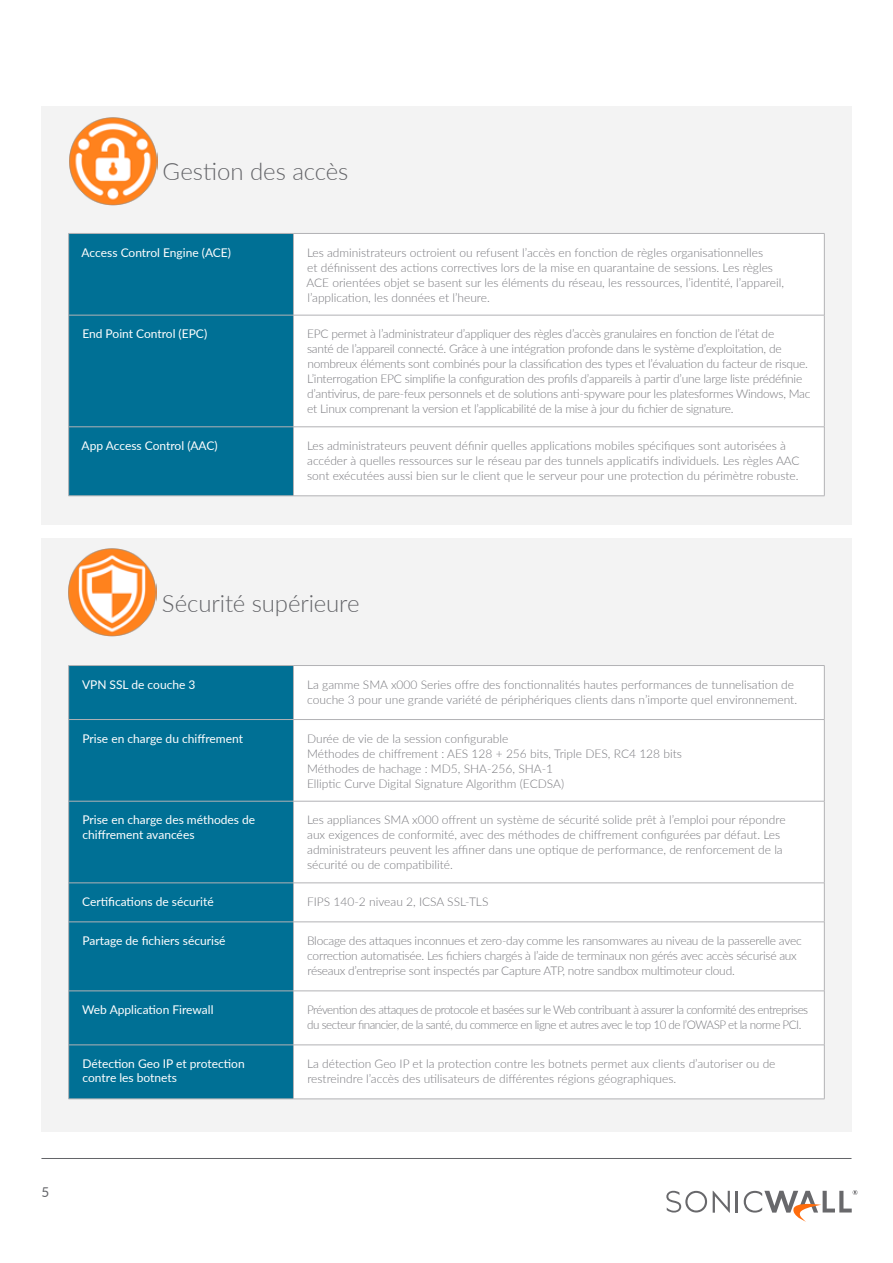
<style>
.page{position:relative;width:893px;height:1263px;background:#fff}
.page>*{position:absolute;margin:0;border:0;box-sizing:border-box;transform-origin:0 0}
.t1{font:300 24px "Lato";letter-spacing:-.005em;color:#646569}
.t2{font:13.5px "Lato";color:#646569}
.t3{font:300 12px/15px "Lato";letter-spacing:-.005em;color:#78787d}
.t4{font:12px/14.4px "Lato";color:#fff}
.t5{font:300 12px/15px "Lato";letter-spacing:-.04em;color:#78787d}
</style>
<div class="page">
<svg style="left:713px;top:1191px;width:17px;height:22px"></svg>
<hr style="left:736px;top:1191px;width:2px;height:21px;background:#68686b">
<svg style="left:666px;top:1191px;width:41px;height:21px"></svg>
<svg style="left:744px;top:1190px;width:113px;height:32px"></svg>
<hr style="left:41px;top:1158px;width:810px;height:1px;background:#646569">
<div style="left:41px;top:107px;width:810px;height:418px;background:#f3f3f3"></div>
<svg style="left:69px;top:234px;width:224px;height:262px;background:#027195"></svg>
<div style="left:294px;top:234px;width:530px;height:262px;background:#fff"></div>
<hr style="left:68px;top:234px;width:1px;height:81px;background:#b2b2b5">
<hr style="left:68px;top:233px;width:225px;height:1px;background:#b2b2b5">
<hr style="left:293px;top:234px;width:1px;height:81px;background:#b2b2b5">
<hr style="left:293px;top:233px;width:531px;height:1px;background:#b2b2b5">
<hr style="left:824px;top:234px;width:1px;height:81px;background:#b2b2b5">
<hr style="left:68px;top:315px;width:1px;height:112px;background:#b2b2b5">
<hr style="left:68px;top:427px;width:1px;height:69px;background:#b2b2b5">
<hr style="left:68px;top:315px;width:225px;height:1px;background:#b2b2b5">
<hr style="left:293px;top:315px;width:531px;height:1px;background:#b2b2b5">
<hr style="left:293px;top:315px;width:1px;height:112px;background:#b2b2b5">
<hr style="left:824px;top:315px;width:1px;height:112px;background:#b2b2b5">
<hr style="left:293px;top:427px;width:1px;height:69px;background:#b2b2b5">
<hr style="left:824px;top:427px;width:1px;height:69px;background:#b2b2b5">
<hr style="left:68px;top:427px;width:225px;height:1px;background:#b2b2b5">
<hr style="left:293px;top:427px;width:531px;height:1px;background:#b2b2b5">
<hr style="left:68px;top:496px;width:225px;height:1px;background:#b2b2b5">
<hr style="left:293px;top:496px;width:531px;height:1px;background:#b2b2b5">
<img style="left:69px;top:117px;width:88px;height:89px">
<div style="left:41px;top:538px;width:810px;height:593px;background:#f3f3f3"></div>
<div style="left:69px;top:666px;width:224px;height:433px;background:#007095"></div>
<div style="left:294px;top:667px;width:530px;height:432px;background:#fff"></div>
<hr style="left:68px;top:666px;width:1px;height:53px;background:#b2b2b5">
<hr style="left:68px;top:665px;width:225px;height:1px;background:#b2b2b5">
<hr style="left:293px;top:666px;width:1px;height:53px;background:#b2b2b5">
<hr style="left:293px;top:665px;width:531px;height:1px;background:#b2b2b5">
<hr style="left:824px;top:666px;width:1px;height:53px;background:#b2b2b5">
<hr style="left:68px;top:720px;width:1px;height:81px;background:#b2b2b5">
<hr style="left:68px;top:801px;width:1px;height:82px;background:#b2b2b5">
<hr style="left:68px;top:883px;width:1px;height:39px;background:#b2b2b5">
<hr style="left:68px;top:922px;width:1px;height:69px;background:#b2b2b5">
<hr style="left:68px;top:991px;width:1px;height:54px;background:#b2b2b5">
<hr style="left:68px;top:1045px;width:1px;height:54px;background:#b2b2b5">
<hr style="left:68px;top:719px;width:225px;height:1px;background:#b2b2b5">
<hr style="left:293px;top:719px;width:531px;height:1px;background:#b2b2b5">
<hr style="left:68px;top:922px;width:225px;height:1px;background:#b2b2b5">
<hr style="left:293px;top:922px;width:531px;height:1px;background:#b2b2b5">
<hr style="left:68px;top:991px;width:225px;height:1px;background:#b2b2b5">
<hr style="left:293px;top:991px;width:531px;height:1px;background:#b2b2b5">
<hr style="left:68px;top:1045px;width:225px;height:1px;background:#b2b2b5">
<hr style="left:293px;top:1045px;width:531px;height:1px;background:#b2b2b5">
<hr style="left:68px;top:1099px;width:225px;height:1px;background:#b2b2b5">
<hr style="left:293px;top:1099px;width:531px;height:1px;background:#b2b2b5">
<hr style="left:293px;top:720px;width:1px;height:81px;background:#b2b2b5">
<hr style="left:824px;top:720px;width:1px;height:81px;background:#b2b2b5">
<hr style="left:293px;top:801px;width:1px;height:82px;background:#b2b2b5">
<hr style="left:824px;top:801px;width:1px;height:82px;background:#b2b2b5">
<hr style="left:293px;top:883px;width:1px;height:39px;background:#b2b2b5">
<hr style="left:824px;top:883px;width:1px;height:39px;background:#b2b2b5">
<hr style="left:293px;top:922px;width:1px;height:69px;background:#b2b2b5">
<hr style="left:824px;top:922px;width:1px;height:69px;background:#b2b2b5">
<hr style="left:293px;top:991px;width:1px;height:54px;background:#b2b2b5">
<hr style="left:824px;top:991px;width:1px;height:54px;background:#b2b2b5">
<hr style="left:293px;top:1045px;width:1px;height:54px;background:#b2b2b5">
<hr style="left:824px;top:1045px;width:1px;height:54px;background:#b2b2b5">
<hr style="left:68px;top:801px;width:225px;height:1px;background:#b2b2b5">
<hr style="left:293px;top:801px;width:531px;height:1px;background:#b2b2b5">
<hr style="left:68px;top:883px;width:225px;height:1px;background:#b2b2b5">
<hr style="left:293px;top:883px;width:531px;height:1px;background:#b2b2b5">
<img style="left:68px;top:548px;width:88px;height:88px">
<h1 class="t1" style="left:163px;top:155px;width:187px">Gestion des accès</h1>
<p class="t4" style="left:82px;top:245px;width:151px">Access Control Engine (ACE)</p>
<p class="t3" style="left:306px;top:244px;width:479px">Les administrateurs octroient ou refusent l’accès en fonction de règles organisationnelles<br>et définissent des actions correctives lors de la mise en quarantaine de sessions. Les règles ACE orientées objet se basent sur les éléments du réseau, les ressources, l’identité, l’appareil, l’application, les données et l’heure.</p>
<p class="t4" style="left:82px;top:326px;width:126px">End Point Control (EPC)</p>
<p class="t3" style="left:307px;top:326px;width:505px">EPC permet à l’administrateur d’appliquer des règles d’accès granulaires en fonction de l’état de<br>santé de l’appareil connecté. Grâce à une intégration profonde dans le système d’exploitation, de nombreux éléments sont combinés pour la classification des types et l’évaluation du facteur de risque.<br>L’interrogation EPC simplifie la configuration des profils d’appareils à partir d’une large liste prédéfinie d’antivirus, de pare-feux personnels et de solutions anti-spyware pour les platesformes Windows, Mac et Linux comprenant la version et l’applicabilité de la mise à jour du fichier de signature.</p>
<p class="t4" style="left:82px;top:438px;width:138px">App Access Control (AAC)</p>
<p class="t3" style="left:307px;top:438px;width:494px">Les administrateurs peuvent définir quelles applications mobiles spécifiques sont autorisées à accéder à quelles ressources sur le réseau par des tunnels applicatifs individuels. Les règles AAC sont exécutées aussi bien sur le client que le serveur pour une protection du périmètre robuste.</p>
<h1 class="t1" style="left:162px;top:587px;width:199px">Sécurité supérieure</h1>
<p class="t4" style="left:82px;top:677px;width:115px">VPN SSL de couche 3</p>
<p class="t3" style="left:307px;top:676px;width:492px">La gamme SMA x000 Series offre des fonctionnalités hautes performances de tunnelisation de couche 3 pour une grande variété de périphériques clients dans n’importe quel environnement.</p>
<p class="t4" style="left:82px;top:731px;width:162px">Prise en charge du chiffrement</p>
<p class="t3" style="left:307px;top:730px;width:376px">Durée de vie de la session configurable<br>Méthodes de chiffrement : AES 128 + 256 bits, Triple DES, RC4 128 bits Méthodes de hachage : MD5, SHA-256, SHA-1<br>Elliptic Curve Digital Signature Algorithm (ECDSA)</p>
<p class="t4" style="left:82px;top:812px;width:174px">Prise en charge des méthodes de chiffrement avancées</p>
<p class="t3" style="left:307px;top:812px;width:480px">Les appliances SMA x000 offrent un système de sécurité solide prêt à l’emploi pour répondre aux exigences de conformité, avec des méthodes de chiffrement configurées par défaut. Les administrateurs peuvent les affiner dans une optique de performance, de renforcement de la sécurité ou de compatibilité.</p>
<p class="t4" style="left:82px;top:894px;width:133px">Certifications de sécurité</p>
<p class="t3" style="left:307px;top:894px;width:183px">FIPS 140-2 niveau 2, ICSA SSL-TLS</p>
<p class="t4" style="left:82px;top:933px;width:145px">Partage de fichiers sécurisé</p>
<p class="t3" style="left:307px;top:933px;width:496px">Blocage des attaques inconnues et zero-day comme les ransomwares au niveau de la passerelle avec correction automatisée. Les fichiers chargés à l’aide de terminaux non gérés avec accès sécurisé aux réseaux d’entreprise sont inspectés par Capture ATP, notre sandbox multimoteur cloud.</p>
<p class="t4" style="left:82px;top:1002px;width:133px">Web Application Firewall</p>
<p class="t5" style="left:307px;top:1002px;width:503px">Prévention des attaques de protocole et basées sur le Web contribuant à assurer la conformité des entreprises du secteur financier, de la santé, du commerce en ligne et autres avec le top 10 de l’OWASP et la norme PCI.</p>
<p class="t4" style="left:82px;top:1056px;width:164px">Détection Geo IP et protection contre les botnets</p>
<p class="t3" style="left:307px;top:1056px;width:470px">La détection Geo IP et la protection contre les botnets permet aux clients d’autoriser ou de restreindre l’accès des utilisateurs de différentes régions géographiques.</p>
<p class="t2" style="left:41px;top:1183px;width:9px">5</p>
</div>
